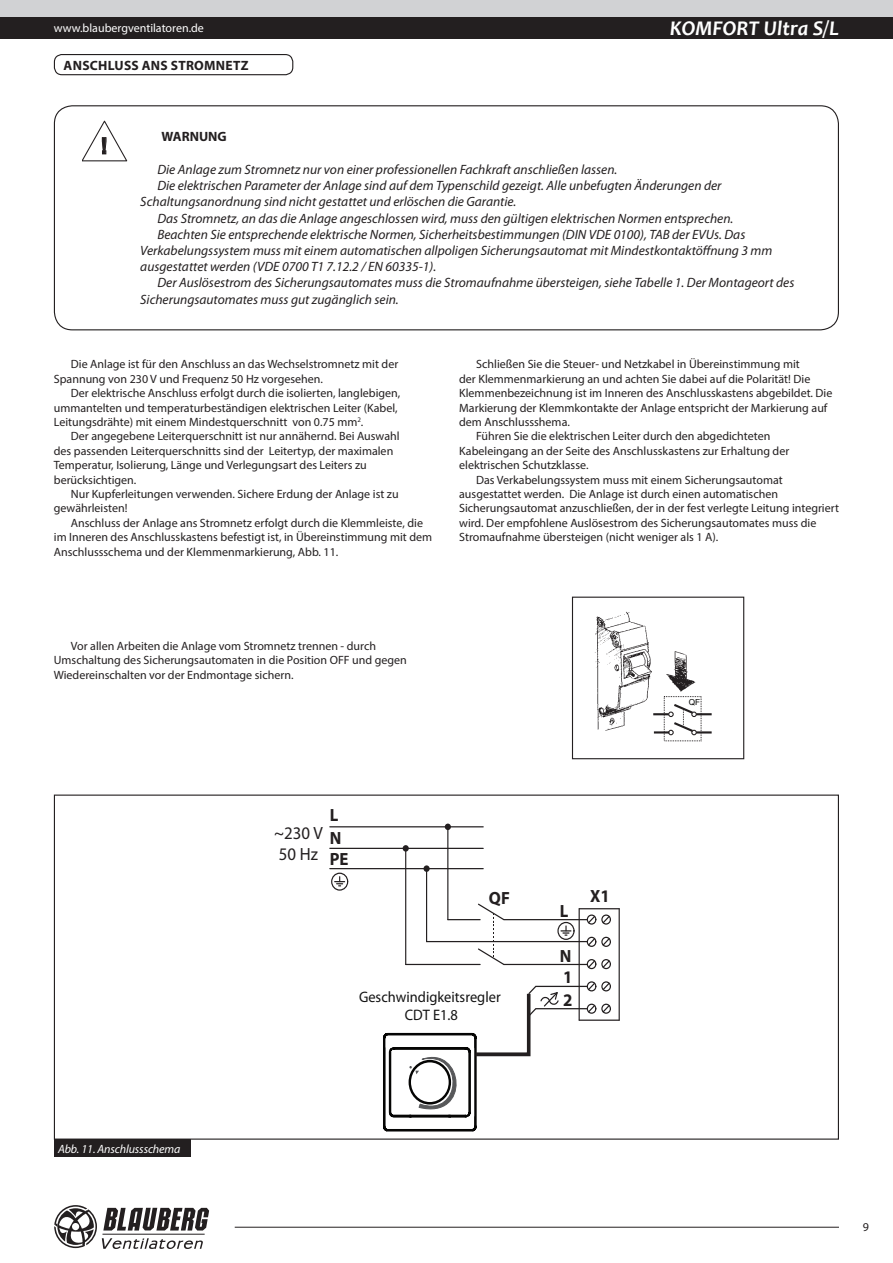
<style>
.page{position:relative;width:893px;height:1263px;background:#fff}
.page>*{position:absolute;margin:0;border:0;box-sizing:border-box;transform-origin:0 0}
.t1{font:700 22.65px "Arial";color:#231f20;scale:1.08 1}
.t2{font:italic 700 21px "Candara";color:#fff}
.t3{font:17.7px/17.7px "Myriad Pro";color:#231f20;text-align:right;scale:.95 1}
.t4{font:700 17.7px/20.2px "Myriad Pro";color:#231f20;scale:.95 1}
.t5{font:15.15px/18.3px "Myriad Pro";color:#141414;text-align:center;scale:.95 1}
.t6{font:italic 13.5px "Myriad Pro";color:#231f20}
.t7{font:700 13.5px "Myriad Pro";letter-spacing:.02em;color:#231f20}
.t8{font:700 13.5px "Myriad Pro";color:#231f20}
.t9{font:12px/14.4px "Myriad Pro";color:#231f20}
.t10{font:12px "Myriad Pro";color:#fff}
.t11{font:italic 12px "Myriad Pro";letter-spacing:-.01em;color:#fff}
.t12{font:8.25px "Arial";color:#040503}
.s1{font-weight:700}
</style>
<div class="page">
<div style="left:0;top:0;width:893px;height:17px;background:#d1d2d4"></div>
<div style="left:0;top:17px;width:893px;height:21px;background:#231f20"></div>
<svg style="left:54px;top:1205px;width:155px;height:44px"></svg>
<hr style="left:235px;top:1227px;width:604px;height:1px;background:#231f20">
<div style="left:54px;top:54px;width:239px;height:21px;border:1px solid #231f20;border-radius:8px"></div>
<div style="left:54px;top:105px;width:785px;height:225px;border:1px solid #231f20;border-radius:18px"></div>
<svg style="left:83px;top:120px;width:45px;height:42px"></svg>
<img style="left:595px;top:611px;width:101px;height:120px">
<svg style="left:653px;top:702px;width:59px;height:33px"></svg>
<div style="left:572px;top:597px;width:172px;height:162px;border:1px solid #231f20"></div>
<div style="left:54px;top:1140px;width:136px;height:17px;background:#231f20"></div>
<hr style="left:579px;top:1019px;width:40px;height:2px;background:#231f20">
<hr style="left:619px;top:909px;width:1px;height:111px;background:#231f20">
<hr style="left:579px;top:908px;width:40px;height:1px;background:#231f20">
<hr style="left:579px;top:909px;width:1px;height:111px;background:#231f20">
<hr style="left:504px;top:919px;width:83px;height:1px;background:#231f20">
<hr style="left:504px;top:964px;width:83px;height:1px;background:#231f20">
<hr style="left:427px;top:941px;width:160px;height:1px;background:#231f20">
<div style="left:557px;top:922px;width:18px;height:18px;border:1px solid #231f20;border-radius:50%"></div>
<svg style="left:561px;top:926px;width:10px;height:10px"></svg>
<hr style="left:448px;top:919px;width:32px;height:1px;background:#231f20">
<hr style="left:406px;top:964px;width:74px;height:1px;background:#231f20">
<svg style="left:477px;top:903px;width:28px;height:63px"></svg>
<div style="left:601px;top:914px;width:10px;height:11px;border:1px solid #231f20;border-radius:50%"></div>
<div style="left:587px;top:914px;width:9px;height:11px;border:1px solid #231f20;border-radius:50%"></div>
<svg style="left:587px;top:915px;width:24px;height:9px"></svg>
<svg style="left:587px;top:937px;width:24px;height:10px"></svg>
<svg style="left:587px;top:959px;width:24px;height:10px"></svg>
<div style="left:587px;top:959px;width:9px;height:10px;border:1px solid #231f20;border-radius:50%"></div>
<svg style="left:383px;top:981px;width:228px;height:151px"></svg>
<div style="left:331px;top:873px;width:17px;height:18px;border:1px solid #231f20;border-radius:50%"></div>
<svg style="left:335px;top:877px;width:10px;height:9px"></svg>
<hr style="left:447px;top:827px;width:1px;height:93px;background:#231f20">
<div style="left:445px;top:823px;width:6px;height:7px;background:#231f20;border-radius:50%"></div>
<hr style="left:330px;top:826px;width:153px;height:1px;background:#231f20">
<hr style="left:330px;top:848px;width:153px;height:1px;background:#231f20">
<hr style="left:330px;top:868px;width:153px;height:1px;background:#231f20">
<hr style="left:426px;top:869px;width:1px;height:72px;background:#231f20">
<svg style="left:423px;top:865px;width:7px;height:7px"></svg>
<hr style="left:405px;top:848px;width:1px;height:116px;background:#231f20">
<svg style="left:403px;top:845px;width:6px;height:6px"></svg>
<p class="t10" style="left:54px;top:21px;width:152px">www.blaubergventilatoren.de</p>
<p class="t7" style="left:64px;top:56px;width:186px">ANSCHLUSS ANS STROMNETZ</p>
<h2 class="t2" style="left:670px;top:15px;width:171px">KOMFORT Ultra S/L</h2>
<h1 class="t1" style="left:100px;top:131px;width:9px">!</h1>
<p class="t8" style="left:162px;top:128px;width:67px">WARNUNG</p>
<p class="t6" style="left:157px;top:162px;width:462px">Die Anlage zum Stromnetz nur von einer professionellen Fachkraft anschließen lassen.</p>
<p class="t6" style="left:157px;top:178px;width:566px">Die elektrischen Parameter der Anlage sind auf dem Typenschild gezeigt. Alle unbefugten Änderungen der</p>
<p class="t6" style="left:140px;top:195px;width:378px">Schaltungsanordnung sind nicht gestattet und erlöschen die Garantie.</p>
<p class="t6" style="left:157px;top:211px;width:578px">Das Stromnetz, an das die Anlage angeschlossen wird, muss den gültigen elektrischen Normen entsprechen.</p>
<p class="t6" style="left:157px;top:227px;width:590px">Beachten Sie entsprechende elektrische Normen, Sicherheitsbestimmungen (DIN VDE 0100), TAB der EVUs. Das</p>
<p class="t6" style="left:140px;top:243px;width:634px">Verkabelungssystem muss mit einem automatischen allpoligen Sicherungsautomat mit Mindestkontaktöffnung 3 mm</p>
<p class="t6" style="left:140px;top:259px;width:297px">ausgestattet werden (VDE 0700 T1 7.12.2 / EN 60335-1).</p>
<p class="t6" style="left:157px;top:276px;width:639px">Der Auslösestrom des Sicherungsautomates muss die Stromaufnahme übersteigen, siehe Tabelle 1. Der Montageort des</p>
<p class="t6" style="left:140px;top:292px;width:260px">Sicherungsautomates muss gut zugänglich sein.</p>
<p class="t9" style="left:54px;top:357px;width:346px;text-indent:17px">Die Anlage ist für den Anschluss an das Wechselstromnetz mit der<br>Spannung von 230 V und Frequenz 50 Hz vorgesehen.</p>
<p class="t9" style="left:54px;top:386px;width:348px;text-indent:17px">Der elektrische Anschluss erfolgt durch die isolierten, langlebigen, ummantelten und temperaturbeständigen elektrischen Leiter (Kabel,<br>Leitungsdrähte) mit einem Mindestquerschnitt von 0.75 mm<sup>2</sup>.</p>
<p class="t9" style="left:54px;top:429px;width:347px;text-indent:17px">Der angegebene Leiterquerschnitt ist nur annähernd. Bei Auswahl des passenden Leiterquerschnitts sind der Leitertyp, der maximalen Temperatur, Isolierung, Länge und Verlegungsart des Leiters zu berücksichtigen.</p>
<p class="t9" style="left:54px;top:486px;width:346px;text-indent:17px">Nur Kupferleitungen verwenden. Sichere Erdung der Anlage ist zu gewährleisten!</p>
<p class="t9" style="left:54px;top:515px;width:380px;text-indent:17px">Anschluss der Anlage ans Stromnetz erfolgt durch die Klemmleiste, die im Inneren des Anschlusskastens befestigt ist, in Übereinstimmung mit dem<br>Anschlussschema und der Klemmenmarkierung, Abb. 11.</p>
<p class="t9" style="left:476px;top:357px;width:325px">Schließen Sie die Steuer- und Netzkabel in Übereinstimmung mit</p>
<p class="t9" style="left:459px;top:371px;width:353px">der Klemmenmarkierung an und achten Sie dabei auf die Polarität! Die</p>
<p class="t9" style="left:459px;top:386px;width:375px">Klemmenbezeichnung ist im Inneren des Anschlusskastens abgebildet. Die</p>
<p class="t9" style="left:459px;top:400px;width:370px">Markierung der Klemmkontakte der Anlage entspricht der Markierung auf</p>
<p class="t9" style="left:459px;top:414px;width:112px">dem Anschlussshema.</p>
<p class="t9" style="left:476px;top:429px;width:296px">Führen Sie die elektrischen Leiter durch den abgedichteten</p>
<p class="t9" style="left:459px;top:443px;width:332px">Kabeleingang an der Seite des Anschlusskastens zur Erhaltung der</p>
<p class="t9" style="left:459px;top:458px;width:131px">elektrischen Schutzklasse.</p>
<p class="t9" style="left:476px;top:472px;width:308px">Das Verkabelungssystem muss mit einem Sicherungsautomat</p>
<p class="t9" style="left:459px;top:486px;width:320px">ausgestattet werden. Die Anlage ist durch einen automatischen</p>
<p class="t9" style="left:459px;top:501px;width:381px">Sicherungsautomat anzuschließen, der in der fest verlegte Leitung integriert</p>
<p class="t9" style="left:459px;top:515px;width:359px">wird. Der empfohlene Auslösestrom des Sicherungsautomates muss die</p>
<p class="t9" style="left:459px;top:530px;width:261px">Stromaufnahme übersteigen (nicht weniger als 1 A).</p>
<p class="t9" style="left:54px;top:638px;width:355px;text-indent:17px">Vor allen Arbeiten die Anlage vom Stromnetz trennen - durch<br>Umschaltung des Sicherungsautomaten in die Position OFF und gegen<br>Wiedereinschalten vor der Endmontage sichern.</p>
<p class="t12" style="left:689px;top:697px;width:13px">QF</p>
<h3 class="t3" style="left:274px;top:806px;width:72px"><span class="s1">L<br></span>~230 V <span class="s1">N</span></h3>
<h3 class="t3" style="left:279px;top:845px;width:43px">50 Hz</h3>
<h3 class="t4" style="left:330px;top:848px;width:21px">PE</h3>
<h3 class="t4" style="left:489px;top:887px;width:24px">QF</h3>
<h3 class="t4" style="left:590px;top:885px;width:22px">X1</h3>
<h3 class="t4" style="left:560px;top:900px;width:11px">L</h3>
<h3 class="t4" style="left:560px;top:946px;width:15px">N<br>1</h3>
<h3 class="t4" style="left:563px;top:989px;width:11px">2</h3>
<p class="t5" style="left:359px;top:987px;width:151px">Geschwindigkeitsregler<br>СDT E1.8</p>
<p class="t11" style="left:58px;top:1142px;width:124px">Abb. 11. Anschlussschema</p>
<p class="t9" style="left:863px;top:1220px;width:8px">9</p>
</div>
